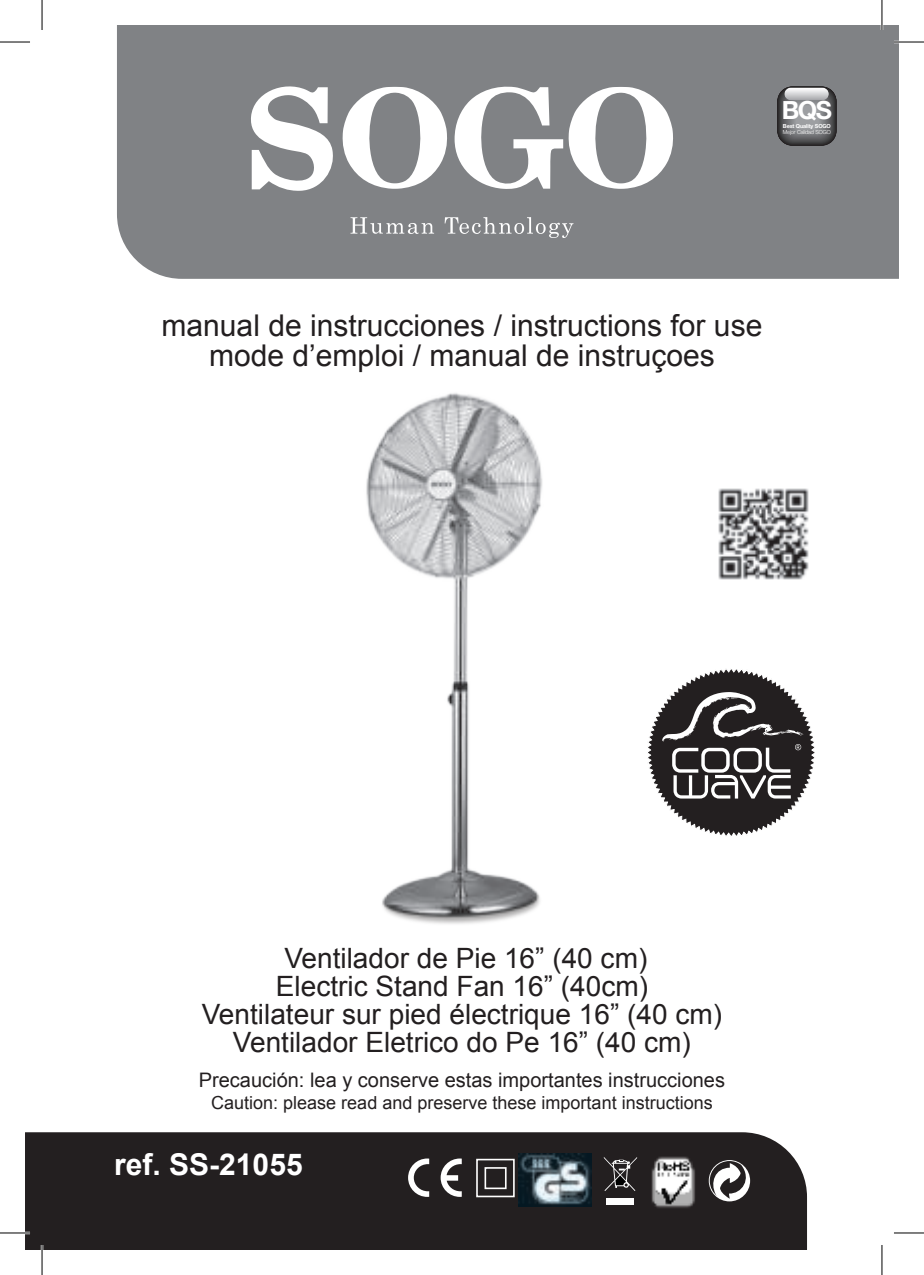
<style>
.page{position:relative;width:924px;height:1275px;background:#fff}
.page>*{position:absolute;margin:0;border:0;box-sizing:border-box;transform-origin:0 0}
.t1{font:30px/30px "Arial";color:#231f20;text-align:center}
.t2{font:700 30px "Arial";color:#fff}
.t3{font:28px/28px "Arial";color:#231f20;text-align:center}
.t4{font:700 25px "Helvetica Neue";color:#fff}
.t5{font:20px "Arial";color:#231f20}
.t6{font:18px "Arial";color:#231f20}
.t7{font:300 5.6px "Helvetica Neue";letter-spacing:-.03em;color:#fff}
.t8{font:700 5.6px "Helvetica Neue";letter-spacing:-.03em;color:#fff}
</style>
<div class="page">
<img style="left:366px;top:393px;width:177px;height:531px">
<div style="left:25px;top:1132px;width:781px;height:118px;background:#231f20"></div>
<svg style="left:708px;top:1160px;width:44px;height:41px"></svg>
<svg style="left:408px;top:1158px;width:53px;height:38px"></svg>
<div style="left:606px;top:1198px;width:28px;height:6px;background:#fff"></div>
<svg style="left:603px;top:1156px;width:33px;height:35px"></svg>
<img style="left:518px;top:1153px;width:73px;height:54px">
<div style="left:117px;top:25px;width:781px;height:254px;background:#808285"></div>
<svg style="left:777px;top:86px;width:59px;height:60px"></svg>
<div style="left:778px;top:87px;width:57px;height:58px;background:#2c2a2b;border-radius:14px"></div>
<div style="left:778px;top:88px;width:56px;height:56px;background:#363536;border-radius:14px"></div>
<div style="left:779px;top:89px;width:54px;height:54px;background:#404142;border-radius:13px"></div>
<div style="left:780px;top:90px;width:52px;height:52px;background:#494a4b;border-radius:13px"></div>
<div style="left:781px;top:91px;width:50px;height:50px;background:#525254;border-radius:12px"></div>
<div style="left:783px;top:93px;width:47px;height:47px;background:#59595c;border-radius:12px"></div>
<div style="left:783px;top:93px;width:46px;height:46px;background:#5f5f62;border-radius:11px"></div>
<div style="left:784px;top:94px;width:44px;height:44px;background:#646467;border-radius:11px"></div>
<div style="left:785px;top:95px;width:42px;height:42px;background:#696a6d;border-radius:11px"></div>
<div style="left:786px;top:96px;width:40px;height:41px;background:#6d6e71;border-radius:10px"></div>
<div style="left:787px;top:97px;width:39px;height:39px;background:#727376;border-radius:10px"></div>
<div style="left:787px;top:97px;width:38px;height:39px;background:#737477;border-radius:10px"></div>
<div style="left:788px;top:98px;width:37px;height:37px;background:#77787b;border-radius:9px"></div>
<div style="left:788px;top:99px;width:36px;height:35px;background:#7a7c7f;border-radius:9px"></div>
<div style="left:789px;top:100px;width:34px;height:34px;background:#7e8083;border-radius:9px"></div>
<div style="left:790px;top:100px;width:33px;height:34px;background:#808285;border-radius:8px"></div>
<div style="left:790px;top:100px;width:33px;height:33px;background:#818386;border-radius:8px"></div>
<div style="left:790px;top:101px;width:32px;height:32px;background:#848689;border-radius:8px"></div>
<div style="left:791px;top:102px;width:31px;height:30px;background:#888a8d;border-radius:8px"></div>
<div style="left:792px;top:102px;width:29px;height:29px;background:#8c8e91;border-radius:7px"></div>
<div style="left:792px;top:103px;width:28px;height:28px;background:#8f9194;border-radius:7px"></div>
<div style="left:793px;top:104px;width:27px;height:26px;background:#939598;border-radius:7px"></div>
<div style="left:794px;top:105px;width:25px;height:25px;background:#97999c;border-radius:6px"></div>
<div style="left:795px;top:106px;width:23px;height:23px;background:#9d9fa2;border-radius:6px"></div>
<svg style="left:784px;top:88px;width:44px;height:12px"></svg>
<svg style="left:350px;top:217px;width:223px;height:21px;background:#959799"></svg>
<svg style="left:249px;top:80px;width:424px;height:111px"></svg>
<img style="left:646px;top:1155px;width:54px;height:54px">
<img style="left:718px;top:488px;width:91px;height:92px">
<svg style="left:475px;top:1158px;width:40px;height:40px;background:#565353"></svg>
<svg style="left:648px;top:669px;width:167px;height:167px"></svg>
<hr style="left:893px;top:41px;width:30px;height:2px;background:#fff">
<hr style="left:0;top:1231px;width:30px;height:3px;background:#fff">
<hr style="left:41px;top:1245px;width:2px;height:30px;background:#fff">
<hr style="left:880px;top:0;width:2px;height:30px;background:#fff">
<hr style="left:0;top:42px;width:30px;height:1px;background:#000">
<hr style="left:893px;top:42px;width:30px;height:1px;background:#000">
<hr style="left:0;top:1232px;width:30px;height:1px;background:#000">
<hr style="left:893px;top:1232px;width:30px;height:1px;background:#000">
<hr style="left:42px;top:0;width:1px;height:30px;background:#000">
<hr style="left:42px;top:1245px;width:1px;height:30px;background:#000">
<hr style="left:881px;top:0;width:1px;height:30px;background:#000">
<hr style="left:881px;top:1245px;width:1px;height:30px;background:#000">
<p class="t4" style="left:781px;top:101px;width:52px">BQS</p>
<p class="t8" style="left:782px;top:124px;width:49px">Best Quality SOGO</p>
<p class="t7" style="left:782px;top:130px;width:49px">Mejor Calidad SOGO</p>
<p class="t1" style="left:161px;top:313px;width:602px">manual de instrucciones / instructions for use mode d’emploi / manual de instruçoes</p>
<p class="t3" style="left:202px;top:947px;width:521px">Ventilador de Pie 16” (40 cm)<br>Electric Stand Fan 16” (40cm)<br>Ventilateur sur pied électrique 16” (40 cm)<br>Ventilador Eletrico do Pe 16” (40 cm)</p>
<p class="t5" style="left:199px;top:1072px;width:527px">Precaución: lea y conserve estas importantes instrucciones</p>
<p class="t6" style="left:211px;top:1095px;width:503px">Caution: please read and preserve these important instructions</p>
<p class="t2" style="left:114px;top:1153px;width:190px">ref. SS-21055</p>
</div>
